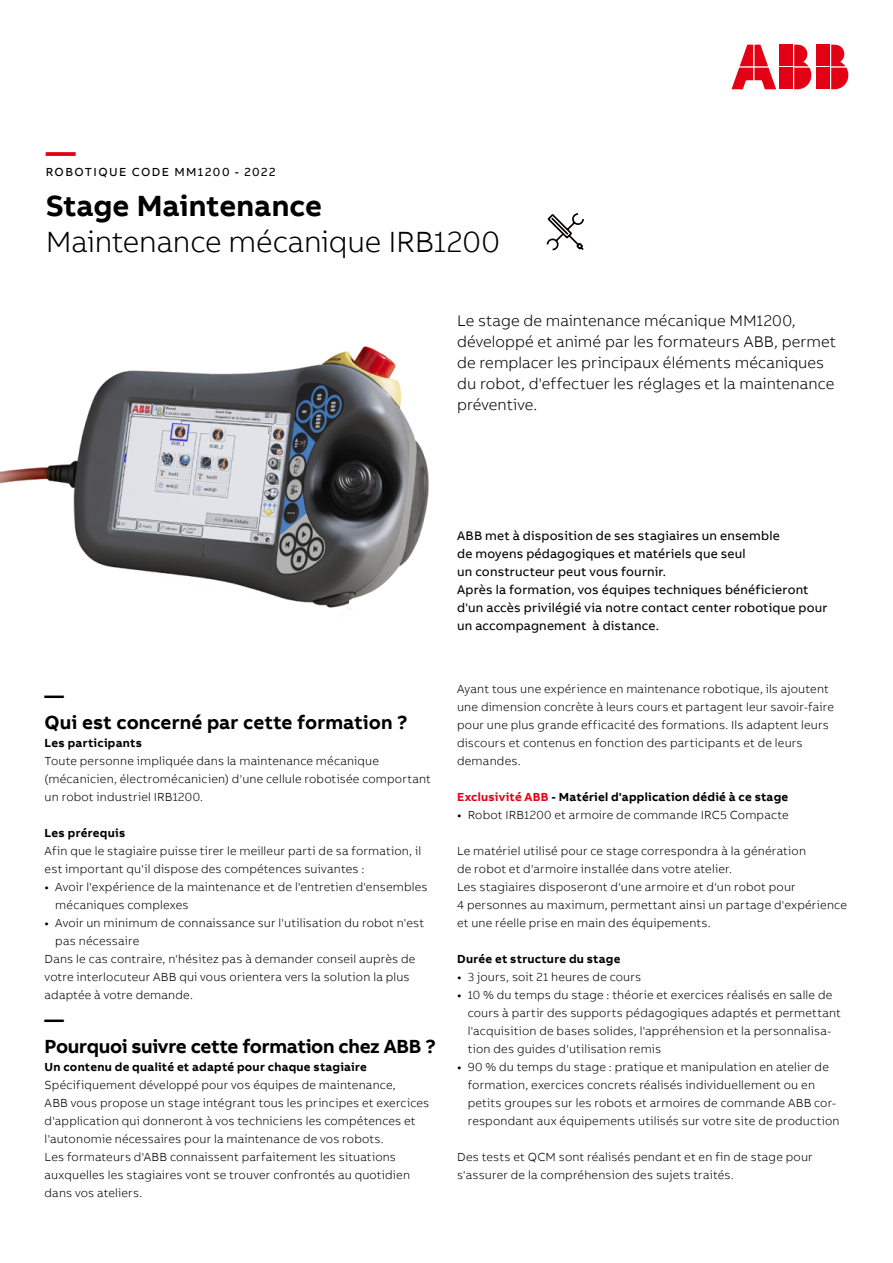
<style>
.page{position:relative;width:893px;height:1263px;background:#fff}
.page>*{position:absolute;margin:0;border:0;box-sizing:border-box;transform-origin:0 0}
.t1{font:300 30px "AB Bvoice";letter-spacing:-.01em;color:#000}
.t2{font:700 30px "AB Bvoice";color:#000}
.t3{font:700 30px "AB Bvoice";color:#e30015}
.t4{font:700 19.5px/27px "AB Bvoice";letter-spacing:-.015em;color:#000}
.t5{font:300 15.75px/21px "AB Bvoice";letter-spacing:.005em;color:#000}
.t6{font:12.75px/18px "AB Bvoice";letter-spacing:.015em;color:#000}
.t7{font:300 12px/18px "AB Bvoice";letter-spacing:.015em;color:#000}
.t8{font:700 12px "AB Bvoice";letter-spacing:.02em;color:#000}
.t9{font:12px "AB Bvoice";letter-spacing:.12em;color:#000}
.s1{font-weight:400}
.s2{color:#e30015}
</style>
<div class="page">
<img style="left:0;top:346px;width:429px;height:264px">
<div style="left:817px;top:45px;width:13px;height:21px;background:#e30015"></div>
<div style="left:817px;top:68px;width:13px;height:21px;background:#e30015"></div>
<svg style="left:831px;top:45px;width:17px;height:44px"></svg>
<svg style="left:731px;top:45px;width:45px;height:44px"></svg>
<div style="left:780px;top:45px;width:13px;height:21px;background:#e30015"></div>
<div style="left:780px;top:68px;width:13px;height:21px;background:#e30015"></div>
<svg style="left:794px;top:45px;width:17px;height:44px"></svg>
<svg style="left:546px;top:213px;width:38px;height:38px"></svg>
<h1 class="t3" style="left:46px;top:132px;width:31px">—</h1>
<p class="t9" style="left:46px;top:165px;width:231px">ROBOTIQUE CODE MM1200 - 2022</p>
<h1 class="t2" style="left:46px;top:186px;width:278px">Stage Maintenance</h1>
<h1 class="t1" style="left:46px;top:224px;width:456px">Maintenance mécanique IRB1200</h1>
<h3 class="t5" style="left:457px;top:310px;width:380px">Le stage de maintenance mécanique MM1200, développé et animé par les formateurs ABB, permet de remplacer les principaux éléments mécaniques du robot, d'effectuer les réglages et la maintenance préventive.</h3>
<h2 class="t4" style="left:45px;top:682px;width:365px">—<br>Qui est concerné par cette formation ?</h2>
<p class="t8" style="left:45px;top:735px;width:99px">Les participants</p>
<p class="t7" style="left:45px;top:752px;width:388px">Toute personne impliquée dans la maintenance mécanique (mécanicien, électromécanicien) d'une cellule robotisée comportant un robot industriel IRB1200.</p>
<p class="t8" style="left:45px;top:825px;width:82px">Les prérequis</p>
<p class="t7" style="left:45px;top:842px;width:378px">Afin que le stagiaire puisse tirer le meilleur parti de sa formation, il est important qu'il dispose des compétences suivantes :</p>
<p class="t7" style="left:55px;top:878px;width:374px;text-indent:-11px"><span class="s1">•</span> Avoir l'expérience de la maintenance et de l'entretien d'ensembles mécaniques complexes</p>
<p class="t7" style="left:45px;top:914px;width:381px"><span class="s1">•</span> Avoir un minimum de connaissance sur l'utilisation du robot n'est</p>
<p class="t7" style="left:55px;top:932px;width:85px">pas nécessaire</p>
<p class="t7" style="left:45px;top:950px;width:372px">Dans le cas contraire, n'hésitez pas à demander conseil auprès de</p>
<p class="t7" style="left:45px;top:968px;width:367px">votre interlocuteur ABB qui vous orientera vers la solution la plus</p>
<p class="t7" style="left:45px;top:986px;width:150px">adaptée à votre demande.</p>
<h2 class="t4" style="left:45px;top:1006px;width:393px">—<br>Pourquoi suivre cette formation chez ABB ?</h2>
<p class="t8" style="left:45px;top:1059px;width:324px">Un contenu de qualité et adapté pour chaque stagiaire</p>
<p class="t7" style="left:45px;top:1076px;width:386px">Spécifiquement développé pour vos équipes de maintenance,<br>ABB vous propose un stage intégrant tous les principes et exercices d'application qui donneront à vos techniciens les compétences et l'autonomie nécessaires pour la maintenance de vos robots.<br>Les formateurs d'ABB connaissent parfaitement les situations auxquelles les stagiaires vont se trouver confrontés au quotidien dans vos ateliers.</p>
<p class="t6" style="left:457px;top:526px;width:372px">ABB met à disposition de ses stagiaires un ensemble<br>de moyens pédagogiques et matériels que seul<br>un constructeur peut vous fournir.<br>Après la formation, vos équipes techniques bénéficieront d'un accès privilégié via notre contact center robotique pour un accompagnement à distance.</p>
<p class="t7" style="left:457px;top:680px;width:378px">Ayant tous une expérience en maintenance robotique, ils ajoutent une dimension concrète à leurs cours et partagent leur savoir-faire pour une plus grande efficacité des formations. Ils adaptent leurs discours et contenus en fonction des participants et de leurs demandes.</p>
<p class="t8" style="left:457px;top:789px;width:333px"><span class="s2">Exclusivité ABB</span> - Matériel d'application dédié à ce stage</p>
<p class="t7" style="left:457px;top:806px;width:333px"><span class="s1">•</span> Robot IRB1200 et armoire de commande IRC5 Compacte</p>
<p class="t7" style="left:457px;top:842px;width:391px">Le matériel utilisé pour ce stage correspondra à la génération<br>de robot et d'armoire installée dans votre atelier.<br>Les stagiaires disposeront d'une armoire et d'un robot pour<br>4 personnes au maximum, permettant ainsi un partage d'expérience et une réelle prise en main des équipements.</p>
<p class="t8" style="left:457px;top:951px;width:165px">Durée et structure du stage</p>
<p class="t7" style="left:457px;top:968px;width:186px"><span class="s1">•</span> 3 jours, soit 21 heures de cours</p>
<p class="t7" style="left:468px;top:986px;width:375px;text-indent:-11px"><span class="s1">•</span> 10 % du temps du stage : théorie et exercices réalisés en salle de cours à partir des supports pédagogiques adaptés et permettant l'acquisition de bases solides, l'appréhension et la personnalisa&shy;tion des guides d'utilisation remis</p>
<p class="t7" style="left:468px;top:1058px;width:373px;text-indent:-11px"><span class="s1">•</span> 90 % du temps du stage : pratique et manipulation en atelier de formation, exercices concrets réalisés individuellement ou en petits groupes sur les robots et armoires de commande ABB cor&shy;respondant aux équipements utilisés sur votre site de production</p>
<p class="t7" style="left:457px;top:1148px;width:357px">Des tests et QCM sont réalisés pendant et en fin de stage pour s'assurer de la compréhension des sujets traités.</p>
</div>
